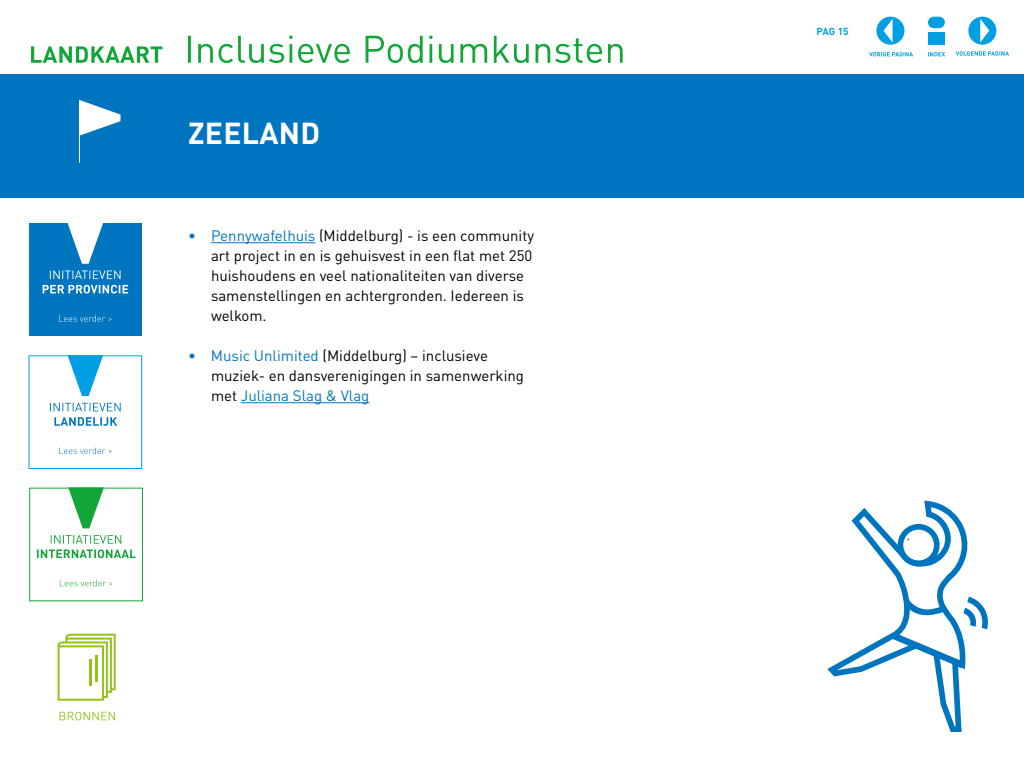
<style>
.page{position:relative;width:1024px;height:768px;background:#fff}
.page>*{position:absolute;margin:0;border:0;box-sizing:border-box;transform-origin:0 0}
.TUSSENKOP{font:700 30px "DINOT";letter-spacing:.01em;color:#fff}
.PLAT{font:15px/20px "DINOT";color:#000}
.t1{font:700 10px "DINOT";color:#009fe3}
.s1{color:#0075bf}
</style>
<div class="page">
<div style="left:0;top:74px;width:1024px;height:124px;background:#0075bf"></div>
<div style="left:876px;top:17px;width:28px;height:28px;background:#009fe3;border-radius:50%"></div>
<svg style="left:883px;top:19px;width:10px;height:24px"></svg>
<svg style="left:869px;top:52px;width:44px;height:4px"></svg>
<div style="left:968px;top:17px;width:28px;height:28px;background:#009fe3;border-radius:50%"></div>
<svg style="left:980px;top:19px;width:9px;height:24px"></svg>
<svg style="left:956px;top:51px;width:53px;height:5px"></svg>
<hr style="left:211px;top:242px;width:104px;height:1px;background:#0075bf">
<hr style="left:241px;top:402px;width:128px;height:1px;background:#0075bf">
<svg style="left:80px;top:100px;width:41px;height:36px"></svg>
<hr style="left:79px;top:100px;width:1px;height:63px;background:#fff">
<svg style="left:827px;top:501px;width:143px;height:231px"></svg>
<svg style="left:898px;top:524px;width:42px;height:42px"></svg>
<svg style="left:885px;top:597px;width:103px;height:76px"></svg>
<svg style="left:31px;top:36px;width:592px;height:27px"></svg>
<div style="left:928px;top:17px;width:17px;height:11px;background:#009fe3;border-radius:6px"></div>
<div style="left:928px;top:32px;width:17px;height:13px;background:#009fe3"></div>
<svg style="left:928px;top:52px;width:17px;height:4px"></svg>
<div style="left:29px;top:488px;width:114px;height:113px;border:1px solid #13a538"></div>
<svg style="left:68px;top:487px;width:36px;height:41px"></svg>
<svg style="left:60px;top:580px;width:52px;height:6px"></svg>
<svg style="left:37px;top:535px;width:99px;height:23px"></svg>
<div style="left:28px;top:355px;width:114px;height:114px;border:1px solid #009fe3"></div>
<svg style="left:68px;top:355px;width:35px;height:41px"></svg>
<svg style="left:59px;top:447px;width:53px;height:7px"></svg>
<svg style="left:54px;top:417px;width:63px;height:9px"></svg>
<svg style="left:50px;top:403px;width:71px;height:8px"></svg>
<svg style="left:58px;top:634px;width:58px;height:67px"></svg>
<hr style="left:90px;top:659px;width:2px;height:27px;background:#95c11f">
<hr style="left:95px;top:655px;width:2px;height:27px;background:#95c11f">
<svg style="left:60px;top:712px;width:55px;height:8px"></svg>
<div style="left:29px;top:224px;width:113px;height:112px;background:#0075bf"></div>
<svg style="left:68px;top:223px;width:35px;height:41px"></svg>
<svg style="left:59px;top:315px;width:52px;height:7px"></svg>
<svg style="left:43px;top:285px;width:85px;height:9px"></svg>
<svg style="left:50px;top:271px;width:71px;height:8px"></svg>
<p class="TUSSENKOP" style="left:188px;top:114px;width:134px">ZEELAND</p>
<p class="PLAT" style="left:211px;top:225px;width:325px;text-indent:-23px"><span class="s1">• Pennywafelhuis</span> (Middelburg) - is een community art project in en is gehuisvest in een flat met 250 huishoudens en veel nationaliteiten van diverse samenstellingen en achtergronden. Iedereen is welkom.</p>
<p class="PLAT" style="left:211px;top:345px;width:315px;text-indent:-23px"><span class="s1">• Music Unlimited</span> (Middelburg) – inclusieve muziek- en dansverenigingen in samenwerking met <span class="s1">Juliana Slag &amp; Vlag</span></p>
<p class="t1" style="left:817px;top:25px;width:33px">PAG 15</p>
</div>
